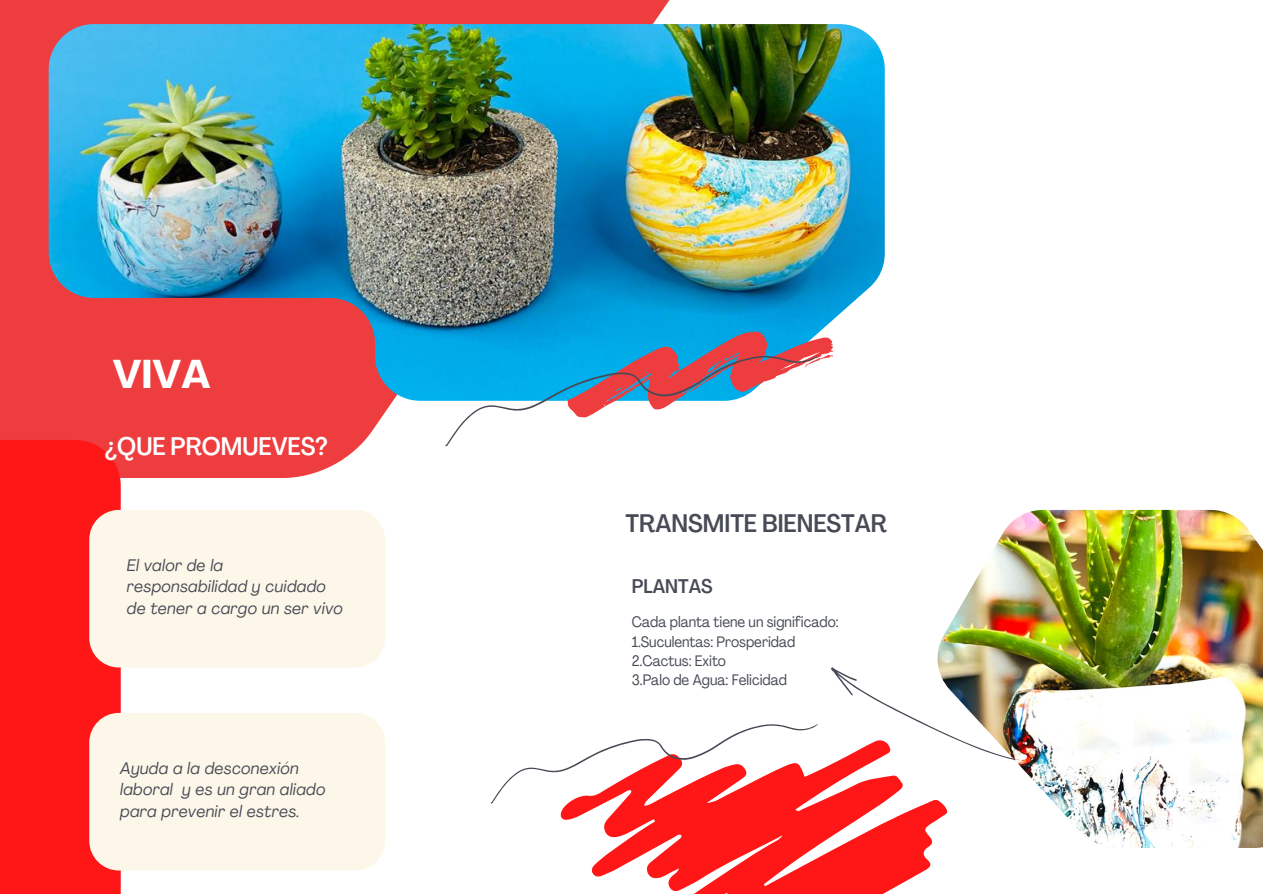
<style>
.page{position:relative;width:1263px;height:894px;background:#fff}
.page>*{position:absolute;margin:0;border:0;box-sizing:border-box;transform-origin:0 0}
.t1{font:700 39.6px "Agrandir";color:#fff}
.t2{font:500 condensed 25.05px "Agrandir";color:#474b56}
.t3{font:500 condensed 25.05px "Agrandir";color:#fff}
.t4{font:500 condensed 19.5px "Agrandir";color:#474b56}
.t5{font:italic 16.5px/21.3px "Agrandir";letter-spacing:.02em;color:#474b56}
.t6{font:condensed 15px "Agrandir";color:#474b56}
</style>
<div class="page">
<svg style="left:831px;top:667px;width:106px;height:64px"></svg>
<svg style="left:0;top:0;width:670px;height:478px;fill:#ee3d3e"></svg>
<div style="left:0;top:440px;width:121px;height:453px;background:#ff1616"></div>
<div style="left:89px;top:509px;width:296px;height:158px;background:#fdf7e9;border-radius:30px"></div>
<img style="left:49px;top:24px;width:836px;height:376px">
<svg style="left:560px;top:740px;width:377px;height:153px;fill:#ff1616"></svg>
<svg style="left:445px;top:306px;width:394px;height:140px"></svg>
<svg style="left:491px;top:724px;width:327px;height:79px"></svg>
<div style="left:89px;top:712px;width:296px;height:158px;background:#fdf7e9;border-radius:30px"></div>
<img style="left:937px;top:509px;width:326px;height:338px">
<p class="t1" style="left:113px;top:358px;width:99px">VIVA</p>
<p class="t3" style="left:105px;top:436px;width:224px">¿QUE PROMUEVES?</p>
<p class="t5" style="left:127px;top:556px;width:218px">El valor de la responsabilidad y cuidado de tener a cargo un ser vivo</p>
<p class="t5" style="left:120px;top:759px;width:207px">Ayuda a la desconexión laboral y es un gran aliado para prevenir el estres.</p>
<p class="t2" style="left:626px;top:513px;width:263px">TRANSMITE BIENESTAR</p>
<p class="t4" style="left:632px;top:578px;width:82px">PLANTAS</p>
<p class="t6" style="left:632px;top:616px;width:209px">Cada planta tiene un significado:</p>
<p class="t6" style="left:632px;top:635px;width:165px">1.Suculentas: Prosperidad</p>
<p class="t6" style="left:632px;top:654px;width:96px">2.Cactus: Exito</p>
<p class="t6" style="left:632px;top:673px;width:157px">3.Palo de Agua: Felicidad</p>
</div>
